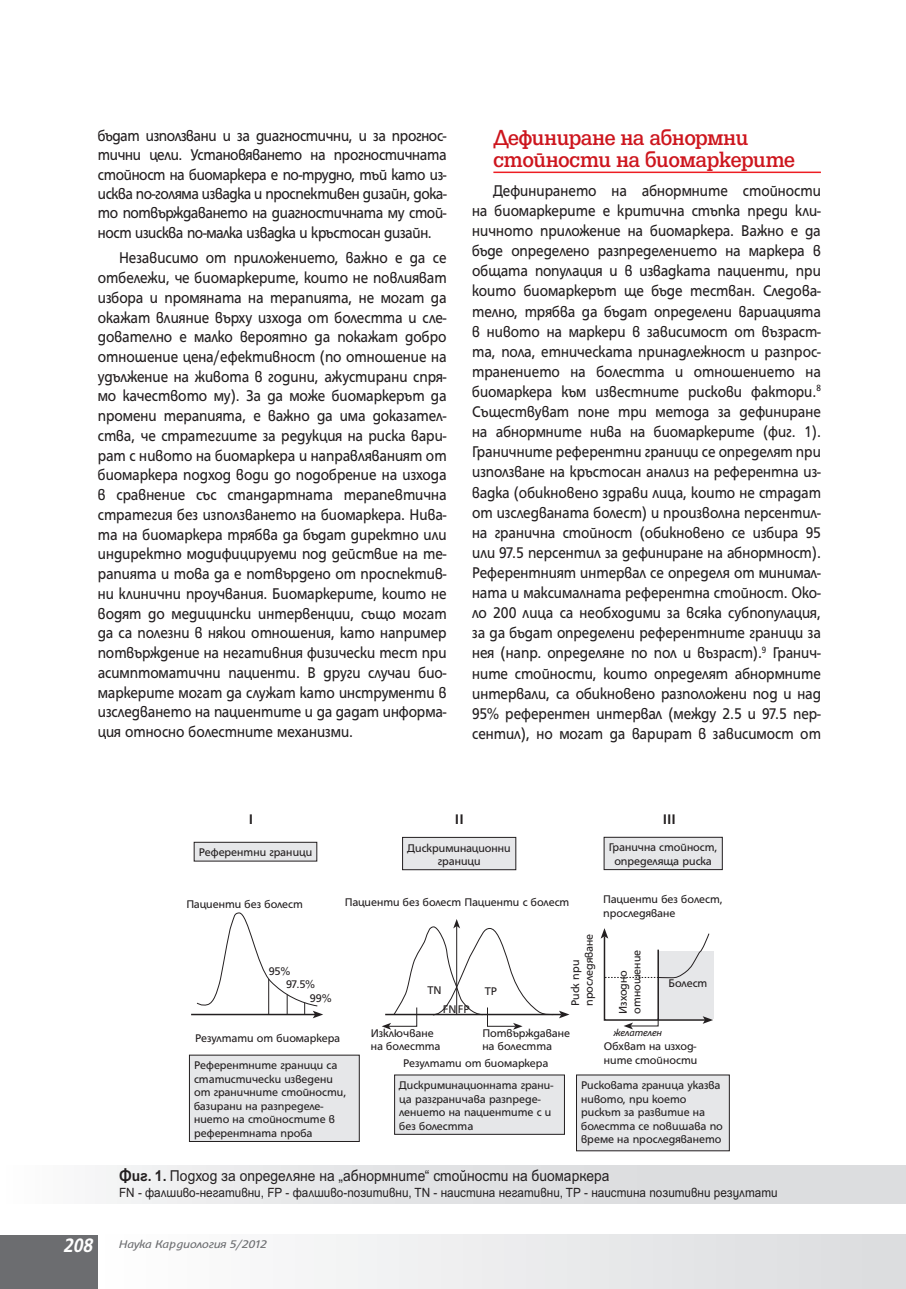
<style>
.page{position:relative;width:906px;height:1289px;background:#fff}
.page>*{position:absolute;margin:0;border:0;box-sizing:border-box;transform-origin:0 0}
.t1{font:500 23.1px/22.5px "Egyptian Bg";color:#cd151d;scale:.91 1}
.t2{font:16.8px/20.1px "HS Grotesk Bg";letter-spacing:-.01em;color:#231f20;text-align:justify;scale:.9 1}
.t3{font:15px "SP Ariel";color:#231f20;scale:.92 1}
.t4{font:700 15px "HS Grotesk Bg";color:#231f20}
.t5{font:12.75px "SP Ariel";color:#231f20;scale:.92 1}
.t6{font:12px/13.5px "HS Grotesk Bg";color:#231f20}
.t7{font:italic 12px "HS Grotesk Bg";letter-spacing:-.01em;color:#6c6d70;scale:1.1 1}
.t8{font:italic 10.5px "HS Grotesk Bg";color:#231f20}
.s1{font-weight:700}
.s2{font-weight:700;font-size:21px;color:#fff}
</style>
<div class="page">
<div style="left:98px;top:1234px;width:808px;height:54px;background:linear-gradient(to right,#fefefe,#dbdcde)"></div>
<div style="left:0;top:1234px;width:98px;height:54px;background:#6c6d70"></div>
<div style="left:0;top:1165px;width:906px;height:38px;background:linear-gradient(to right,#f5f6f6,#d5d6d9)"></div>
<hr style="left:493px;top:171px;width:328px;height:2px;background:#ee1d23">
<div style="left:189px;top:1055px;width:170px;height:86px;background:#e6e7e9"></div>
<div style="left:189px;top:1054px;width:171px;height:87px;border:1px solid #231f20"></div>
<div style="left:194px;top:842px;width:123px;height:19px;background:#e6e7e9"></div>
<div style="left:194px;top:841px;width:123px;height:20px;border:1px solid #231f20"></div>
<hr style="left:191px;top:1013px;width:124px;height:2px;background:#231f20">
<svg style="left:196px;top:912px;width:127px;height:106px"></svg>
<hr style="left:268px;top:979px;width:1px;height:35px;background:#231f20">
<div style="left:394px;top:1074px;width:170px;height:60px;background:#e6e7e9"></div>
<div style="left:402px;top:837px;width:114px;height:32px;background:#e6e7e9"></div>
<div style="left:402px;top:837px;width:114px;height:33px;border:1px solid #231f20"></div>
<svg style="left:382px;top:919px;width:187px;height:110px"></svg>
<div style="left:576px;top:1074px;width:153px;height:76px;background:#e6e7e9"></div>
<div style="left:604px;top:837px;width:118px;height:32px;background:#e6e7e9"></div>
<div style="left:603px;top:836px;width:119px;height:34px;border:1px solid #231f20"></div>
<svg style="left:600px;top:928px;width:113px;height:101px"></svg>
<p class="t2" style="left:98px;top:127px;width:389px;line-height:19.4px">бъдат използвани и за диагностични, и за прогнос&shy;тични цели. Установяването на прогностичната стойност на биомаркера е по-трудно, тъй като из&shy;исква по-голяма извадка и проспективен дизайн, дока&shy;то потвърждаването на диагностичната му стой&shy;ност изисква по-малка извадка и кръстосан дизайн.</p>
<p class="t2" style="left:98px;top:249px;width:389px;line-height:19.6px;text-indent:21px">Независимо от приложението, важно е да се отбележи, че биомаркерите, които не повлияват избора и промяната на терапията, не могат да окажат влияние върху изхода от болестта и сле&shy;дователно е малко вероятно да покажат добро отношение цена/ефективност (по отношение на удължение на живота в години, ажустирани спря&shy;мо качеството му). За да може биомаркерът да промени терапията, е важно да има доказател&shy;ства, че стратегиите за редукция на риска вари&shy;рат с нивото на биомаркера и направляваният от биомаркера подход води до подобрение на изхода в сравнение със стандартната терапевтична стратегия без използването на биомаркера. Нива&shy;та на биомаркера трябва да бъдат директно или индиректно модифицируеми под действие на те&shy;рапията и това да е потвърдено от проспектив&shy;ни клинични проучвания. Биомаркерите, които не водят до медицински интервенции, също могат да са полезни в някои отношения, като например потвърждение на негативния физически тест при асимптоматични пациенти. В други случаи био&shy;маркерите могат да служат като инструменти в изследването на пациентите и да дадат информа&shy;ция относно болестните механизми.</p>
<h1 class="t1" style="left:493px;top:128px;width:333px">Дефиниране на абнормни стойности на биомаркерите</h1>
<p class="t2" style="left:472px;top:182px;width:389px;text-indent:21px">Дефинирането на абнормните стойности на биомаркерите е критична стъпка преди кли&shy;ничното приложение на биомаркера. Важно е да бъде определено разпределението на маркера в общата популация и в извадката пациенти, при които биомаркерът ще бъде тестван. Следова&shy;телно, трябва да бъдат определени вариацията в нивото на маркери в зависимост от възраст&shy;та, пола, етническата принадлежност и разпрос&shy;транението на болестта и отношението на биомаркера към известните рискови фактори.<sup>8<br></sup>Съществуват поне три метода за дефиниране на абнормните нива на биомаркерите (фиг. 1).<br>Граничните референтни граници се определят при използване на кръстосан анализ на референтна из&shy;вадка (обикновено здрави лица, които не страдат от изследваната болест) и произволна персентил&shy;на гранична стойност (обикновено се избира 95 или 97.5 персентил за дефиниране на абнормност).<br>Референтният интервал се определя от минимал&shy;ната и максималната референтна стойност. Око&shy;ло 200 лица са необходими за всяка субпопулация, за да бъдат определени референтните граници за нея (напр. определяне по пол и възраст).<sup>9</sup> Гранич&shy;ните стойности, които определят абнормните интервали, са обикновено разположени под и над 95% референтен интервал (между 2.5 и 97.5 пер&shy;сентил), но могат да варират в зависимост от</p>
<p class="t4" style="left:249px;top:813px;width:6px">I</p>
<p class="t4" style="left:455px;top:813px;width:10px">II</p>
<p class="t4" style="left:662px;top:813px;width:15px">III</p>
<p class="t6" style="left:199px;top:846px;width:115px">Референтни граници</p>
<p class="t6" style="left:186px;top:898px;width:118px">Пациенти без болест</p>
<p class="t6" style="left:407px;top:841px;width:105px;text-align:center">Дискриминационни граници</p>
<p class="t6" style="left:345px;top:895px;width:226px">Пациенти без болест Пациенти с болест</p>
<p class="t6" style="left:608px;top:841px;width:110px;text-align:center">Гранична стойност, определяща риска</p>
<p class="t6" style="left:603px;top:893px;width:121px">Пациенти без болест, проследяване</p>
<p class="t6" style="left:269px;top:965px;width:23px">95%</p>
<p class="t6" style="left:286px;top:978px;width:30px">97.5%</p>
<p class="t6" style="left:310px;top:992px;width:23px">99%</p>
<p class="t6" style="left:195px;top:1031px;width:147px">Резултати от биомаркера</p>
<p class="t6" style="left:194px;top:1059px;width:154px">Референтните граници са статистически изведени от граничните стойности, базирани на разпределе&shy;нието на стойностите в референтната проба</p>
<p class="t6" style="left:427px;top:983px;width:16px">TN</p>
<p class="t6" style="left:443px;top:1003px;width:28px">FNFP</p>
<p class="t6" style="left:371px;top:1027px;width:71px">Изключване на болестта</p>
<p class="t6" style="left:485px;top:985px;width:14px">TP</p>
<p class="t6" style="left:569px;top:1006px;width:74px;rotate:-90deg">Риск при проследяване</p>
<p class="t6" style="left:482px;top:1027px;width:89px">Потвърждаване на болестта</p>
<p class="t6" style="left:403px;top:1057px;width:147px">Резултати от биомаркера</p>
<p class="t6" style="left:617px;top:1013px;width:65px;rotate:-90deg">Изходно отношение</p>
<p class="t8" style="left:613px;top:1029px;width:50px">желателен</p>
<p class="t6" style="left:668px;top:977px;width:40px">Болест</p>
<p class="t6" style="left:604px;top:1040px;width:95px">Обхват на изход&shy;ните стойности</p>
<p class="t6" style="left:399px;top:1079px;width:156px">Дискриминационната грани&shy;ца разграничава разпреде&shy;лението на пациентите с и без болестта</p>
<p class="t6" style="left:581px;top:1079px;width:143px">Рисковата граница указва нивото, при което рискът за развитие на болестта се повишава по време на проследяването</p>
<p class="t3" style="left:119px;top:1170px;width:534px"><span class="s1">Фиг. 1.</span> Подход за определяне на „абнормните“ стойности на биомаркера</p>
<p class="t5" style="left:119px;top:1187px;width:717px">FN - фалшиво-негативни, FP - фалшиво-позитивни, TN - наистина негативни, TP - наистина позитивни резултати</p>
<p class="t7" style="left:65px;top:1239px;width:185px"><span class="s2">208</span> Наука Кардиология 5/2012</p>
</div>
